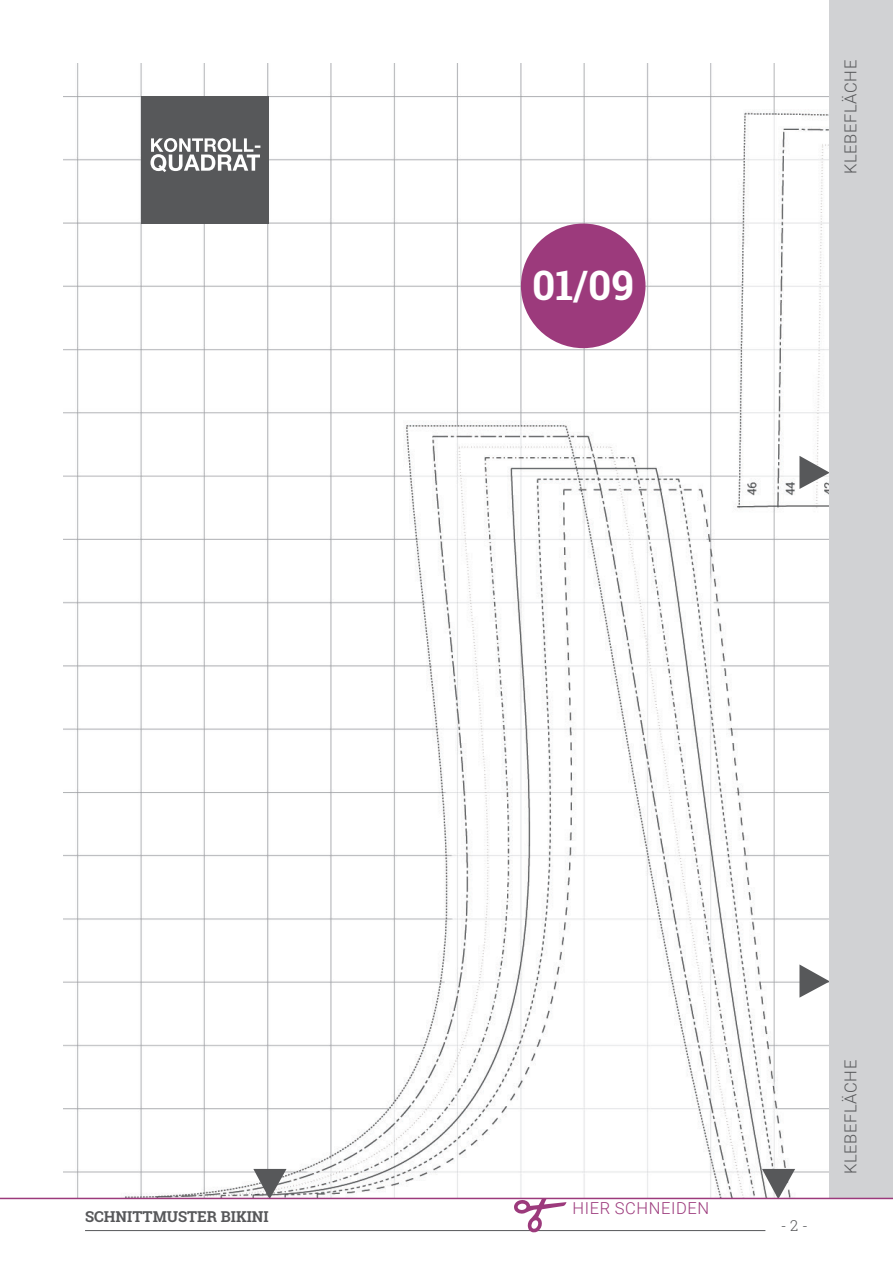
<style>
.page{position:relative;width:893px;height:1263px;background:#fff}
.page>*{position:absolute;margin:0;border:0;box-sizing:border-box;transform-origin:0 0}
.Überschriften_Schnit{font:700 40.65px "Roboto Slab";color:#fff}
.t1{font:300 16.5px "Roboto";letter-spacing:.035em;color:#57585a}
.t2{font:300 16.5px "Roboto";letter-spacing:.035em;color:#9c3a7c}
.Absatzformat_1{font:700 15px "Roboto Slab";color:#57585a}
.t3{font:300 15px "Roboto Slab";color:#57585a}
</style>
<div class="page">
<img style="left:64px;top:64px;width:765px;height:1134px">
<div style="left:141px;top:96px;width:128px;height:128px;background:#57585a"></div>
<svg style="left:150px;top:138px;width:110px;height:34px"></svg>
<hr style="left:85px;top:1230px;width:680px;height:1px;background:#57585a">
<div style="left:521px;top:224px;width:124px;height:124px;background:#9c3a7c;border-radius:50%"></div>
<svg style="left:799px;top:964px;width:30px;height:34px"></svg>
<svg style="left:799px;top:456px;width:30px;height:33px"></svg>
<svg style="left:253px;top:1169px;width:34px;height:29px"></svg>
<svg style="left:762px;top:1169px;width:33px;height:29px"></svg>
<div style="left:829px;top:0;width:64px;height:1198px;background:#d1d2d4"></div>
<hr style="left:0;top:1198px;width:893px;height:1px;background:#9c3a7c">
<svg style="left:513px;top:1199px;width:53px;height:34px"></svg>
<p class="Überschriften_Schnit" style="left:532px;top:257px;width:103px">01/09</p>
<p class="t1" style="left:839px;top:174px;width:115px;rotate:-90deg">KLEBEFLÄCHE</p>
<p class="Absatzformat_1" style="left:85px;top:1207px;width:185px">SCHNITTMUSTER BIKINI</p>
<p class="t2" style="left:573px;top:1196px;width:138px">HIER SCHNEIDEN</p>
<p class="t3" style="left:781px;top:1215px;width:29px">- 2 -</p>
<p class="t1" style="left:839px;top:1174px;width:115px;rotate:-90deg">KLEBEFLÄCHE</p>
</div>
